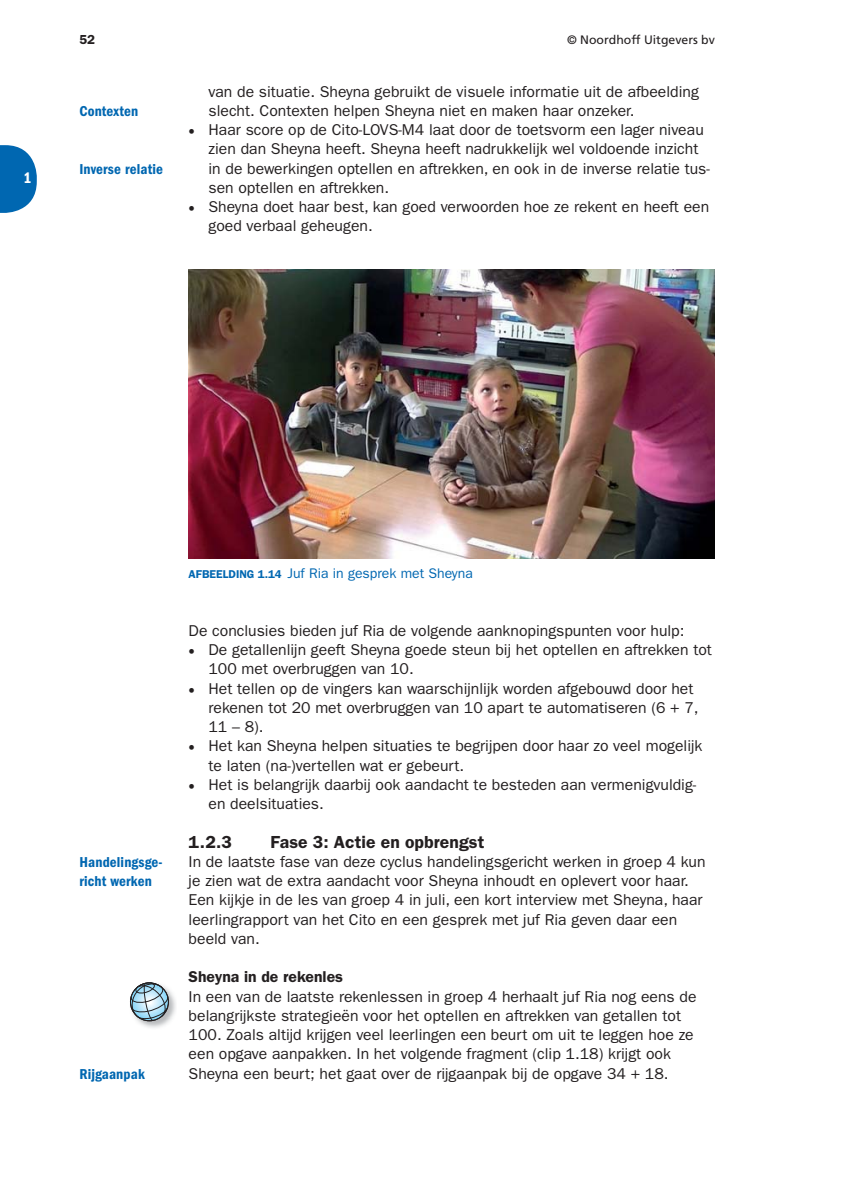
<style>
.page{position:relative;width:844px;height:1191px;background:#fff}
.page>*{position:absolute;margin:0;border:0;box-sizing:border-box;transform-origin:0 0}
.t1{font:600 17.5px "ITC Franklin Gothic Std";letter-spacing:.005em;color:#231f20}
.t2{font:15.75px/19.2px "ITC Franklin Gothic Std";color:#231f20}
.t3{font:600 15.75px "ITC Franklin Gothic Std";color:#231f20}
.t4{font:15.75px "ITC Franklin Gothic Std Dm Cd";color:#fff}
.t5{font:14.88px/19.2px "ITC Franklin Gothic Std Dm Cd";letter-spacing:.01em;color:#0067b1}
.t6{font:14px "ITC Franklin Gothic Std";color:#0067b1}
.t7{font:600 13.12px "ITC Franklin Gothic Std";color:#231f20}
.t8{font:12.25px "Frutiger LT Std";color:#231f20}
.s1{font-family:"Utopia Std"}
.s2{font-weight:600;font-size:11.38px}
</style>
<div class="page">
<svg style="left:0;top:145px;width:37px;height:68px"></svg>
<img style="left:188px;top:270px;width:526px;height:289px">
<img style="left:137px;top:989px;width:39px;height:39px">
<svg style="left:130px;top:982px;width:38px;height:38px"></svg>
<div style="left:130px;top:982px;width:39px;height:39px;border:1px solid #231f20;border-radius:50%"></div>
<p class="t4" style="left:23px;top:172px;width:10px">1</p>
<p class="t7" style="left:79px;top:35px;width:17px">52</p>
<p class="t8" style="left:567px;top:34px;width:149px">© Noordhoff Uitgevers bv</p>
<p class="t2" style="left:208px;top:83px;width:492px">van de situatie. Sheyna gebruikt de visuele informatie uit de afbeelding slecht. Contexten helpen Sheyna niet en maken haar onzeker.</p>
<p class="t2" style="left:208px;top:122px;width:503px;text-indent:-20px"><span class="s1">•</span> Haar score op de Cito-LOVS-M4 laat door de toetsvorm een lager niveau zien dan Sheyna heeft. Sheyna heeft nadrukkelijk wel voldoende inzicht in de bewerkingen optellen en aftrekken, en ook in de inverse relatie tus&shy;sen optellen en aftrekken.</p>
<p class="t2" style="left:208px;top:199px;width:502px;text-indent:-20px"><span class="s1">•</span> Sheyna doet haar best, kan goed verwoorden hoe ze rekent en heeft een goed verbaal geheugen.</p>
<p class="t5" style="left:79px;top:103px;width:60px">Contexten</p>
<p class="t5" style="left:79px;top:160px;width:85px">Inverse relatie</p>
<p class="t5" style="left:79px;top:853px;width:85px">Handelingsge&shy;richt werken</p>
<p class="t5" style="left:79px;top:1065px;width:67px">Rijgaanpak</p>
<p class="t6" style="left:189px;top:568px;width:286px"><span class="s2">AFBEELDING 1.14</span> Juf Ria in gesprek met Sheyna</p>
<p class="t2" style="left:189px;top:622px;width:497px">De conclusies bieden juf Ria de volgende aanknopingspunten voor hulp:</p>
<p class="t2" style="left:208px;top:642px;width:505px;text-indent:-20px"><span class="s1">•</span> De getallenlijn geeft Sheyna goede steun bij het optellen en aftrekken tot<br>100 met overbruggen van 10.</p>
<p class="t2" style="left:208px;top:680px;width:491px;text-indent:-20px"><span class="s1">•</span> Het tellen op de vingers kan waarschijnlijk worden afgebouwd door het rekenen tot 20 met overbruggen van 10 apart te automatiseren (6 + 7,<br>11 – 8).</p>
<p class="t2" style="left:208px;top:738px;width:495px;text-indent:-20px"><span class="s1">•</span> Het kan Sheyna helpen situaties te begrijpen door haar zo veel mogelijk te laten (na-)vertellen wat er gebeurt.</p>
<p class="t2" style="left:208px;top:776px;width:489px;text-indent:-20px"><span class="s1">•</span> Het is belangrijk daarbij ook aandacht te besteden aan vermenigvuldig&shy;en deelsituaties.</p>
<p class="t1" style="left:189px;top:835px;width:45px">1.2.3</p>
<p class="t1" style="left:270px;top:835px;width:215px">Fase 3: Actie en opbrengst</p>
<p class="t2" style="left:189px;top:853px;width:518px">In de laatste fase van deze cyclus handelingsgericht werken in groep 4 kun je zien wat de extra aandacht voor Sheyna inhoudt en oplevert voor haar.<br>Een kijkje in de les van groep 4 in juli, een kort interview met Sheyna, haar leerlingrapport van het Cito en een gesprek met juf Ria geven daar een beeld van.</p>
<p class="t3" style="left:189px;top:971px;width:156px">Sheyna in de rekenles</p>
<p class="t2" style="left:189px;top:988px;width:509px">In een van de laatste rekenlessen in groep 4 herhaalt juf Ria nog eens de belangrijkste strategieën voor het optellen en aftrekken van getallen tot 100. Zoals altijd krijgen veel leerlingen een beurt om uit te leggen hoe ze een opgave aanpakken. In het volgende fragment (clip 1.18) krijgt ook Sheyna een beurt; het gaat over de rijgaanpak bij de opgave 34 + 18.</p>
</div>
